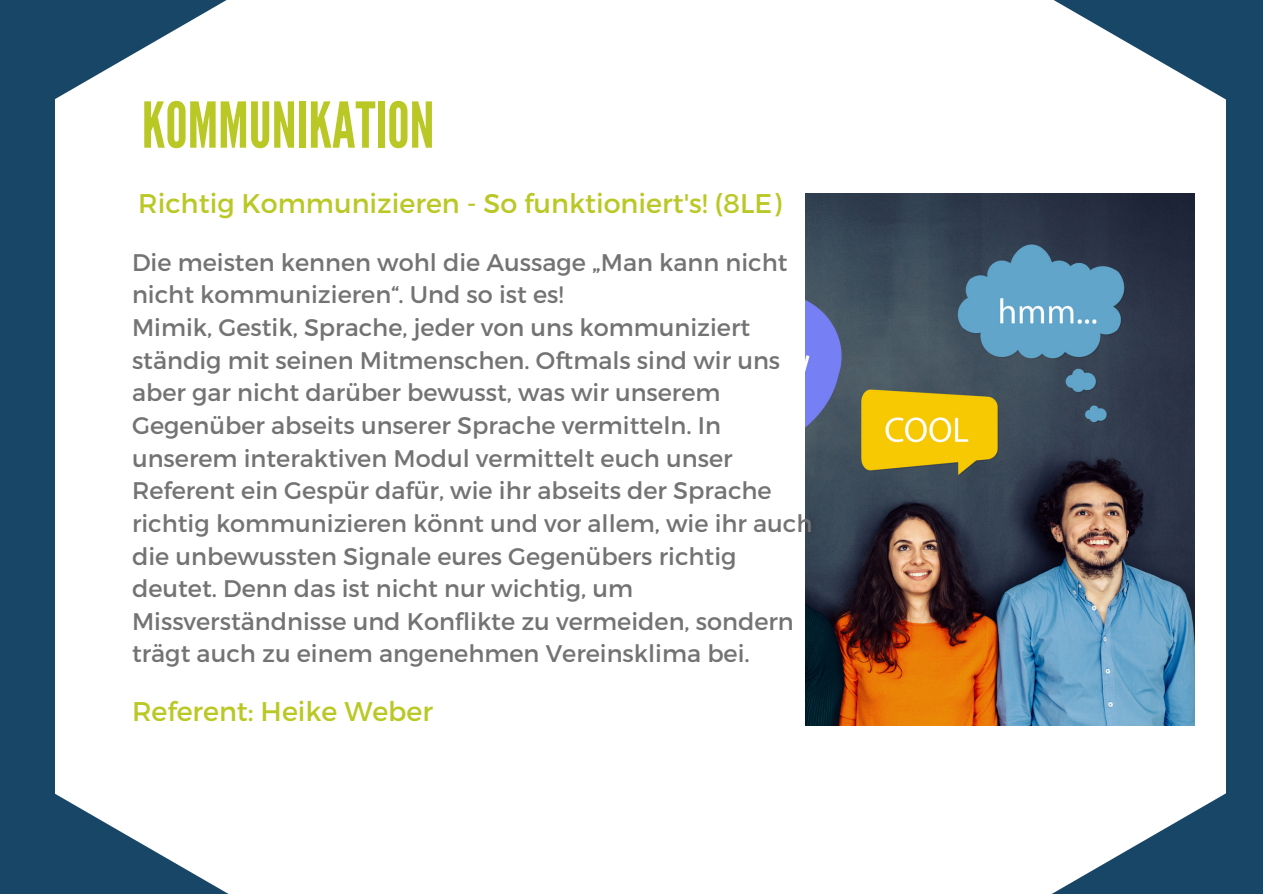
<style>
.page{position:relative;width:1263px;height:894px;background:#fff}
.page>*{position:absolute;margin:0;border:0;box-sizing:border-box;transform-origin:0 0}
.t1{font:63px "League Gothic";color:#bac826}
.t2{font:27px "Montserrat";color:#bac826}
.t3{font:24px/32.5px "Montserrat";color:#737373}
</style>
<div class="page">
<div style="left:0;top:0;width:1263px;height:893px;background:#184666"></div>
<div style="left:55px;top:0;width:1171px;height:893px;background:#fff"></div>
<img style="left:805px;top:194px;width:390px;height:531px">
<h1 class="t1" style="left:142px;top:89px;width:294px">KOMMUNIKATION</h1>
<p class="t2" style="left:138px;top:185px;width:645px">Richtig Kommunizieren - So funktioniert's! (8LE)</p>
<p class="t3" style="left:132px;top:245px;width:682px">Die meisten kennen wohl die Aussage „Man kann nicht nicht kommunizieren“. Und so ist es!<br>Mimik, Gestik, Sprache, jeder von uns kommuniziert ständig mit seinen Mitmenschen. Oftmals sind wir uns aber gar nicht darüber bewusst, was wir unserem Gegenüber abseits unserer Sprache vermitteln. In unserem interaktiven Modul vermittelt euch unser Referent ein Gespür dafür, wie ihr abseits der Sprache richtig kommunizieren könnt und vor allem, wie ihr auch die unbewussten Signale eures Gegenübers richtig deutet. Denn das ist nicht nur wichtig, um Missverständnisse und Konflikte zu vermeiden, sondern trägt auch zu einem angenehmen Vereinsklima bei.</p>
<p class="t2" style="left:132px;top:693px;width:303px">Referent: Heike Weber</p>
</div>
